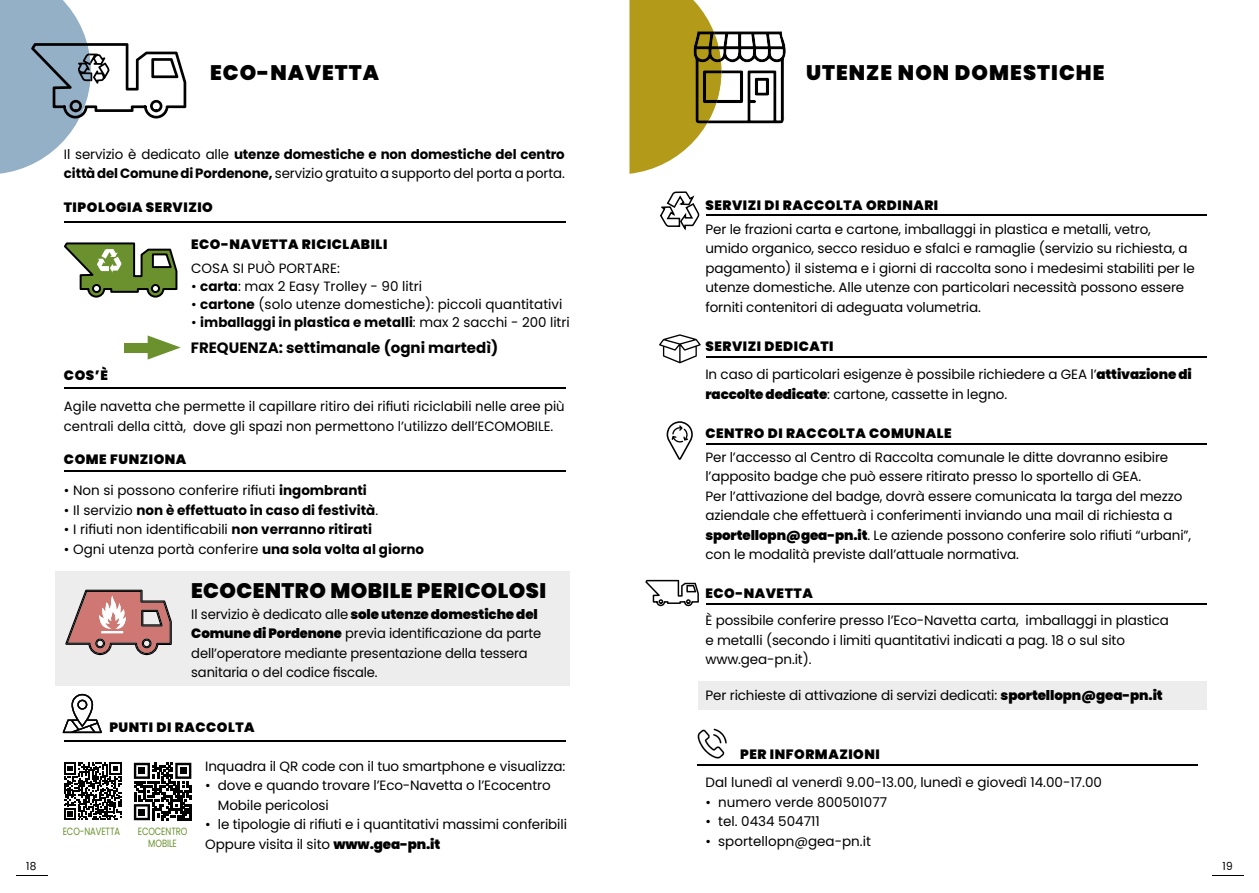
<style>
.page{position:relative;width:1259px;height:893px;background:#fff}
.page>*{position:absolute;margin:0;border:0;box-sizing:border-box;transform-origin:0 0}
.t1{font:900 21px "Poppins";letter-spacing:.05em;color:#000}
.t2{font:900 21px "Poppins";letter-spacing:.02em;color:#000}
.t3{font:700 15px "Poppins";color:#000}
.t4{font:13.5px/19.5px "Poppins";letter-spacing:-.01em;color:#000}
.t5{font:700 13.5px/19.5px "Poppins";color:#000}
.t6{font:900 13.5px "Poppins";letter-spacing:.04em;color:#000}
.t7{font:11.1px "Poppins";color:#000;scale:.94 1}
.t8{font:10.5px/12px "Poppins";letter-spacing:-.01em;color:#6b922e;text-align:center;scale:.8 1}
.s1{font-weight:400}
.s2{font-weight:700}
.s3{font-weight:900}
</style>
<div class="page">
<hr style="left:16px;top:875px;width:32px;height:1px;background:#000">
<hr style="left:1212px;top:875px;width:32px;height:1px;background:#000">
<div style="left:698px;top:681px;width:508px;height:28px;background:#ededed"></div>
<div style="left:55px;top:572px;width:514px;height:114px;background:#ededed"></div>
<svg style="left:629px;top:0;width:157px;height:174px"></svg>
<hr style="left:706px;top:603px;width:500px;height:2px;background:#000">
<hr style="left:697px;top:764px;width:500px;height:1px;background:#000">
<hr style="left:706px;top:214px;width:500px;height:2px;background:#000">
<hr style="left:706px;top:443px;width:500px;height:1px;background:#000">
<hr style="left:706px;top:356px;width:500px;height:2px;background:#000">
<svg style="left:666px;top:421px;width:27px;height:39px"></svg>
<svg style="left:697px;top:729px;width:30px;height:30px"></svg>
<svg style="left:660px;top:191px;width:39px;height:39px"></svg>
<svg style="left:659px;top:334px;width:42px;height:29px"></svg>
<svg style="left:65px;top:590px;width:107px;height:65px"></svg>
<svg style="left:0;top:0;width:186px;height:174px"></svg>
<svg style="left:64px;top:242px;width:114px;height:56px"></svg>
<hr style="left:64px;top:740px;width:502px;height:1px;background:#000">
<svg style="left:63px;top:693px;width:39px;height:40px"></svg>
<hr style="left:64px;top:471px;width:502px;height:1px;background:#000">
<hr style="left:64px;top:221px;width:502px;height:1px;background:#000">
<div style="left:124px;top:343px;width:38px;height:9px;background:#6a912d"></div>
<svg style="left:148px;top:335px;width:33px;height:25px"></svg>
<hr style="left:64px;top:387px;width:502px;height:1px;background:#000">
<svg style="left:64px;top:762px;width:57px;height:58px"></svg>
<svg style="left:133px;top:762px;width:59px;height:59px"></svg>
<svg style="left:134px;top:763px;width:57px;height:57px"></svg>
<div style="left:138px;top:767px;width:7px;height:7px;background:#000"></div>
<div style="left:180px;top:767px;width:7px;height:7px;background:#000"></div>
<div style="left:138px;top:809px;width:7px;height:7px;background:#000"></div>
<svg style="left:645px;top:580px;width:54px;height:26px"></svg>
<h1 class="t1" style="left:210px;top:61px;width:171px">ECO-NAVETTA</h1>
<h1 class="t1" style="left:806px;top:61px;width:300px">UTENZE NON DOMESTICHE</h1>
<p class="t5" style="left:64px;top:145px;width:502px"><span class="s1">Il servizio è dedicato alle</span> utenze domestiche e non domestiche del centro città del Comune di Pordenone, <span class="s1">servizio gratuito a supporto del porta a porta.</span></p>
<p class="t6" style="left:64px;top:199px;width:151px">TIPOLOGIA SERVIZIO</p>
<p class="t6" style="left:191px;top:236px;width:198px">ECO-NAVETTA RICICLABILI</p>
<p class="t4" style="left:191px;top:258px;width:150px">COSA SI PUÒ PORTARE:</p>
<p class="t4" style="left:191px;top:276px;width:232px">• <span class="s2">carta</span>: max 2 Easy Trolley - 90 litri</p>
<p class="t4" style="left:191px;top:294px;width:373px">• <span class="s2">cartone</span> (solo utenze domestiche): piccoli quantitativi</p>
<p class="t5" style="left:191px;top:312px;width:380px"><span class="s1">•</span> imballaggi in plastica e metalli<span class="s1">: max 2 sacchi - 200 litri</span></p>
<p class="t3" style="left:191px;top:339px;width:309px">FREQUENZA: settimanale (ogni martedì)</p>
<p class="t6" style="left:64px;top:367px;width:46px">COS’È</p>
<p class="t4" style="left:64px;top:397px;width:502px">Agile navetta che permette il capillare ritiro dei rifiuti riciclabili nelle aree più centrali della città, dove gli spazi non permettono l’utilizzo dell’ECOMOBILE.</p>
<p class="t6" style="left:64px;top:451px;width:124px">COME FUNZIONA</p>
<p class="t4" style="left:64px;top:481px;width:304px">• Non si possono conferire rifiuti <span class="s2">ingombranti</span></p>
<p class="t5" style="left:64px;top:500px;width:316px"><span class="s1">• Il servizio</span> non è effettuato in caso di festività<span class="s1">.</span></p>
<p class="t4" style="left:64px;top:520px;width:310px">• I rifiuti non identificabili <span class="s2">non verranno ritirati</span></p>
<p class="t4" style="left:64px;top:539px;width:362px">• Ogni utenza portà conferire <span class="s2">una sola volta al giorno</span></p>
<h1 class="t2" style="left:191px;top:579px;width:357px">ECOCENTRO MOBILE PERICOLOSI</h1>
<p class="t4" style="left:191px;top:604px;width:351px">Il servizio è dedicato alle <span class="s3">sole utenze domestiche del Comune di Pordenone</span> previa identificazione da parte dell’operatore mediante presentazione della tessera sanitaria o del codice fiscale.</p>
<p class="t6" style="left:109px;top:720px;width:147px">PUNTI DI RACCOLTA</p>
<p class="t4" style="left:205px;top:756px;width:361px">Inquadra il QR code con il tuo smartphone e visualizza:</p>
<p class="t4" style="left:218px;top:776px;width:334px;text-indent:-13px">• dove e quando trovare l’Eco-Navetta o l’Ecocentro<br>Mobile pericolosi</p>
<p class="t4" style="left:205px;top:815px;width:363px">• le tipologie di rifiuti e i quantitativi massimi conferibili<br>Oppure visita il sito <span class="s3">www.gea-pn.it</span></p>
<p class="t8" style="left:63px;top:826px;width:73px">ECO-NAVETTA</p>
<p class="t8" style="left:138px;top:826px;width:64px">ECOCENTRO<br>MOBILE</p>
<p class="t6" style="left:705px;top:197px;width:234px">SERVIZI DI RACCOLTA ORDINARI</p>
<p class="t4" style="left:705px;top:219px;width:491px">Per le frazioni carta e cartone, imballaggi in plastica e metalli, vetro, umido organico, secco residuo e sfalci e ramaglie (servizio su richiesta, a pagamento) il sistema e i giorni di raccolta sono i medesimi stabiliti per le utenze domestiche. Alle utenze con particolari necessità possono essere forniti contenitori di adeguata volumetria.</p>
<p class="t4" style="left:705px;top:332px;width:488px;line-height:28.5px"><span class="s3">SERVIZI DEDICATI<br></span>In caso di particolari esigenze è possibile richiedere a GEA l’<span class="s3">attivazione di</span></p>
<p class="t4" style="left:705px;top:384px;width:303px"><span class="s3">raccolte dedicate</span>: cartone, cassette in legno.</p>
<p class="t6" style="left:705px;top:425px;width:248px">CENTRO DI RACCOLTA COMUNALE</p>
<p class="t4" style="left:705px;top:447px;width:487px">Per l’accesso al Centro di Raccolta comunale le ditte dovranno esibire l’apposito badge che può essere ritirato presso lo sportello di GEA.<br>Per l’attivazione del badge, dovrà essere comunicata la targa del mezzo aziendale che effettuerà i conferimenti inviando una mail di richiesta a <span class="s3">sportellopn@gea-pn.it</span>. Le aziende possono conferire solo rifiuti “urbani”, con le modalità previste dall’attuale normativa.</p>
<p class="t6" style="left:705px;top:586px;width:109px">ECO-NAVETTA</p>
<p class="t4" style="left:705px;top:611px;width:465px">È possibile conferire presso l’Eco-Navetta carta, imballaggi in plastica e metalli (secondo i limiti quantitativi indicati a pag. 18 o sul sito www.gea-pn.it).</p>
<p class="t4" style="left:705px;top:686px;width:459px">Per richieste di attivazione di servizi dedicati: <span class="s3">sportellopn@gea-pn.it</span></p>
<p class="t6" style="left:740px;top:746px;width:141px">PER INFORMAZIONI</p>
<p class="t4" style="left:705px;top:773px;width:398px">Dal lunedì al venerdì 9.00-13.00, lunedì e giovedì 14.00-17.00</p>
<p class="t4" style="left:705px;top:792px;width:183px">• numero verde 800501077</p>
<p class="t4" style="left:705px;top:812px;width:116px">• tel. 0434 504711</p>
<p class="t4" style="left:705px;top:831px;width:167px">• sportellopn@gea-pn.it</p>
<p class="t7" style="left:26px;top:860px;width:12px">18</p>
<p class="t7" style="left:1222px;top:860px;width:12px">19</p>
</div>
